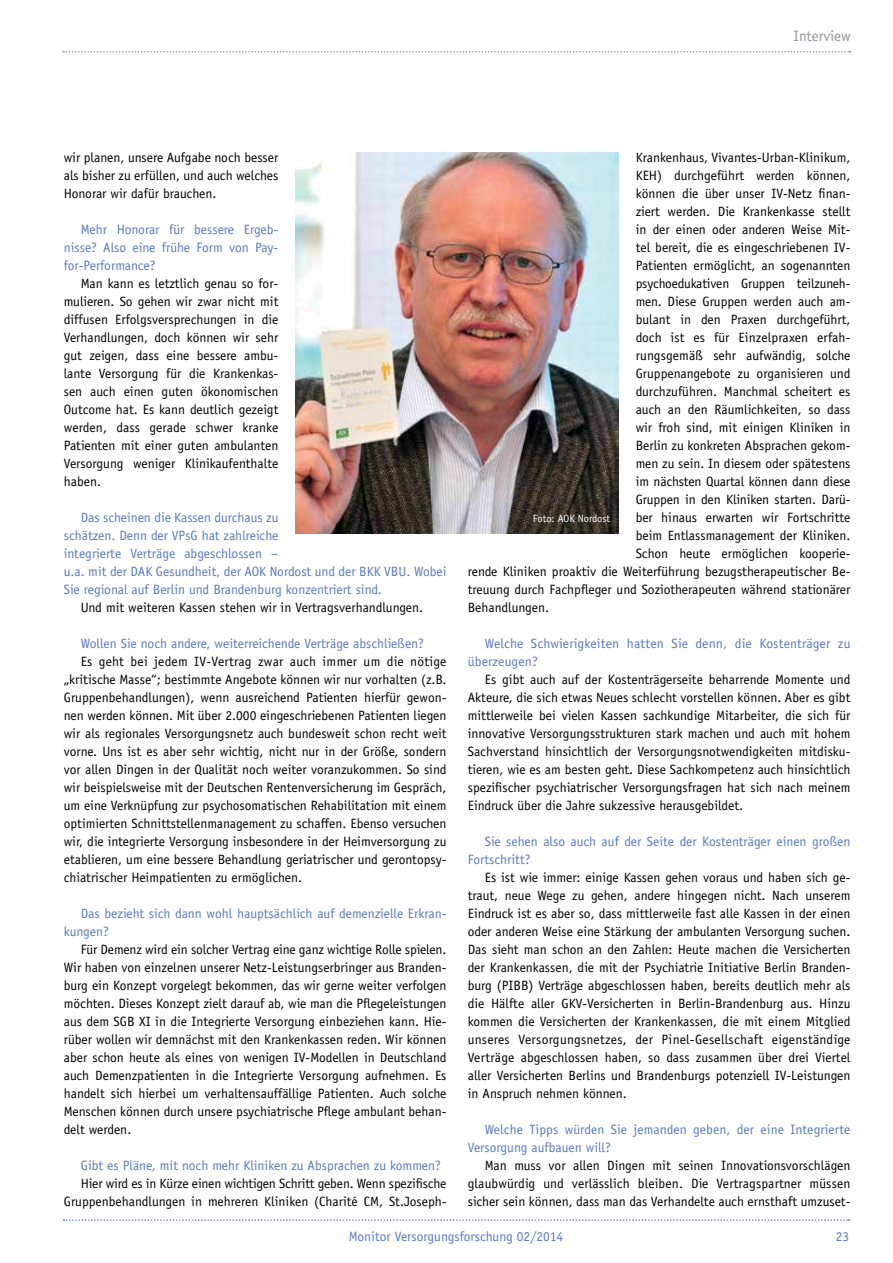
<style>
.page{position:relative;width:893px;height:1263px;background:#fff}
.page>*{position:absolute;margin:0;border:0;box-sizing:border-box;transform-origin:0 0}
.t1{font:15px "Officina Sans";color:#939598}
.t2{font:13.5px/18px "Officina Sans";color:#000;text-align:justify}
.t3{font:13.5px/18px "Officina Sans";color:#587abc}
.t4{font:10.5px "Officina Sans";color:#fff}
</style>
<div class="page">
<svg style="left:63px;top:51px;width:788px;height:2px"></svg>
<svg style="left:63px;top:1219px;width:787px;height:2px"></svg>
<img style="left:295px;top:153px;width:324px;height:380px">
<p class="t1" style="left:793px;top:27px;width:58px">Interview</p>
<p class="t2" style="left:64px;top:148px;width:216px">wir planen, unsere Aufgabe noch besser als bisher zu erfüllen, und auch welches Honorar wir dafür brauchen.</p>
<p class="t3" style="left:64px;top:220px;width:216px;text-align:justify;text-indent:17px">Mehr Honorar für bessere Ergeb&shy;nisse? Also eine frühe Form von Pay&shy;for-Performance?</p>
<p class="t2" style="left:64px;top:274px;width:216px;text-indent:17px">Man kann es letztlich genau so for&shy;mulieren. So gehen wir zwar nicht mit diffusen Erfolgsversprechungen in die Verhandlungen, doch können wir sehr gut zeigen, dass eine bessere ambu&shy;lante Versorgung für die Krankenkas&shy;sen auch einen guten ökonomischen Outcome hat. Es kann deutlich gezeigt werden, dass gerade schwer kranke Patienten mit einer guten ambulanten Versorgung weniger Klinikaufenthalte haben.</p>
<p class="t3" style="left:64px;top:508px;width:384px;text-indent:17px">Das scheinen die Kassen durchaus zu<br>schätzen. Denn der VPsG hat zahlreiche<br>integrierte Verträge abgeschlossen –<br>u.a. mit der DAK Gesundheit, der AOK Nordost und der BKK VBU. Wobei Sie regional auf Berlin und Brandenburg konzentriert sind.</p>
<p class="t2" style="left:81px;top:598px;width:344px">Und mit weiteren Kassen stehen wir in Vertragsverhandlungen.</p>
<p class="t3" style="left:81px;top:634px;width:345px">Wollen Sie noch andere, weiterreichende Verträge abschließen?</p>
<p class="t2" style="left:64px;top:652px;width:384px;text-indent:17px">Es geht bei jedem IV-Vertrag zwar auch immer um die nötige „kritische Masse“; bestimmte Angebote können wir nur vorhalten (z.B.<br>Gruppenbehandlungen), wenn ausreichend Patienten hierfür gewon&shy;nen werden können. Mit über 2.000 eingeschriebenen Patienten liegen wir als regionales Versorgungsnetz auch bundesweit schon recht weit vorne. Uns ist es aber sehr wichtig, nicht nur in der Größe, sondern vor allen Dingen in der Qualität noch weiter voranzukommen. So sind wir beispielsweise mit der Deutschen Rentenversicherung im Gespräch, um eine Verknüpfung zur psychosomatischen Rehabilitation mit einem optimierten Schnittstellenmanagement zu schaffen. Ebenso versuchen wir, die integrierte Versorgung insbesondere in der Heimversorgung zu etablieren, um eine bessere Behandlung geriatrischer und gerontopsy&shy;chiatrischer Heimpatienten zu ermöglichen.</p>
<p class="t3" style="left:64px;top:904px;width:384px;text-indent:17px">Das bezieht sich dann wohl hauptsächlich auf demenzielle Erkran&shy;kungen?</p>
<p class="t2" style="left:64px;top:940px;width:384px;text-indent:17px">Für Demenz wird ein solcher Vertrag eine ganz wichtige Rolle spielen.<br>Wir haben von einzelnen unserer Netz-Leistungserbringer aus Branden&shy;burg ein Konzept vorgelegt bekommen, das wir gerne weiter verfolgen möchten. Dieses Konzept zielt darauf ab, wie man die Pflegeleistungen aus dem SGB XI in die Integrierte Versorgung einbeziehen kann. Hie&shy;rüber wollen wir demnächst mit den Krankenkassen reden. Wir können aber schon heute als eines von wenigen IV-Modellen in Deutschland auch Demenzpatienten in die Integrierte Versorgung aufnehmen. Es handelt sich hierbei um verhaltensauffällige Patienten. Auch solche Menschen können durch unsere psychiatrische Pflege ambulant behan&shy;delt werden.</p>
<p class="t3" style="left:81px;top:1156px;width:362px">Gibt es Pläne, mit noch mehr Kliniken zu Absprachen zu kommen?</p>
<p class="t2" style="left:64px;top:1174px;width:384px;text-align:right">Hier wird es in Kürze einen wichtigen Schritt geben. Wenn spezifische<br>Gruppenbehandlungen in mehreren Kliniken (Charité CM, St.Joseph-</p>
<p class="t2" style="left:636px;top:148px;width:216px">Krankenhaus, Vivantes-Urban-Klinikum,</p>
<p class="t2" style="left:636px;top:166px;width:216px">KEH) durchgeführt werden können,</p>
<p class="t2" style="left:636px;top:184px;width:216px">können die über unser IV-Netz finan-</p>
<p class="t2" style="left:636px;top:202px;width:216px">ziert werden. Die Krankenkasse stellt</p>
<p class="t2" style="left:636px;top:220px;width:216px">in der einen oder anderen Weise Mit-</p>
<p class="t2" style="left:636px;top:238px;width:216px">tel bereit, die es eingeschriebenen IV-</p>
<p class="t2" style="left:636px;top:256px;width:216px">Patienten ermöglicht, an sogenannten</p>
<p class="t2" style="left:636px;top:274px;width:216px">psychoedukativen Gruppen teilzuneh-</p>
<p class="t2" style="left:636px;top:292px;width:216px">men. Diese Gruppen werden auch am-</p>
<p class="t2" style="left:636px;top:310px;width:216px">bulant in den Praxen durchgeführt,</p>
<p class="t2" style="left:636px;top:328px;width:216px">doch ist es für Einzelpraxen erfah-</p>
<p class="t2" style="left:636px;top:346px;width:216px">rungsgemäß sehr aufwändig, solche</p>
<p class="t2" style="left:636px;top:364px;width:216px">Gruppenangebote zu organisieren und</p>
<p class="t2" style="left:636px;top:382px;width:216px">durchzuführen. Manchmal scheitert es</p>
<p class="t2" style="left:636px;top:400px;width:216px">auch an den Räumlichkeiten, so dass</p>
<p class="t2" style="left:636px;top:418px;width:216px">wir froh sind, mit einigen Kliniken in</p>
<p class="t2" style="left:636px;top:436px;width:216px">Berlin zu konkreten Absprachen gekom-</p>
<p class="t2" style="left:636px;top:454px;width:216px">men zu sein. In diesem oder spätestens</p>
<p class="t2" style="left:636px;top:472px;width:216px">im nächsten Quartal können dann diese</p>
<p class="t2" style="left:636px;top:490px;width:216px">Gruppen in den Kliniken starten. Darü-</p>
<p class="t2" style="left:636px;top:508px;width:216px">ber hinaus erwarten wir Fortschritte</p>
<p class="t2" style="left:636px;top:526px;width:216px">beim Entlassmanagement der Kliniken.</p>
<p class="t2" style="left:636px;top:544px;width:216px">Schon heute ermöglichen kooperie-</p>
<p class="t2" style="left:468px;top:562px;width:384px">rende Kliniken proaktiv die Weiterführung bezugstherapeutischer Be-</p>
<p class="t2" style="left:468px;top:580px;width:384px">treuung durch Fachpfleger und Soziotherapeuten während stationärer</p>
<p class="t2" style="left:468px;top:598px;width:83px">Behandlungen.</p>
<p class="t3" style="left:468px;top:634px;width:384px;text-indent:17px">Welche Schwierigkeiten hatten Sie denn, die Kostenträger zu überzeugen?</p>
<p class="t2" style="left:468px;top:670px;width:384px;text-indent:17px">Es gibt auch auf der Kostenträgerseite beharrende Momente und Akteure, die sich etwas Neues schlecht vorstellen können. Aber es gibt mittlerweile bei vielen Kassen sachkundige Mitarbeiter, die sich für innovative Versorgungsstrukturen stark machen und auch mit hohem Sachverstand hinsichtlich der Versorgungsnotwendigkeiten mitdisku&shy;tieren, wie es am besten geht. Diese Sachkompetenz auch hinsichtlich spezifischer psychiatrischer Versorgungsfragen hat sich nach meinem Eindruck über die Jahre sukzessive herausgebildet.</p>
<p class="t3" style="left:468px;top:832px;width:384px;text-indent:17px">Sie sehen also auch auf der Seite der Kostenträger einen großen<br>Fortschritt?</p>
<p class="t2" style="left:468px;top:868px;width:384px;text-indent:17px">Es ist wie immer: einige Kassen gehen voraus und haben sich ge&shy;traut, neue Wege zu gehen, andere hingegen nicht. Nach unserem Eindruck ist es aber so, dass mittlerweile fast alle Kassen in der einen oder anderen Weise eine Stärkung der ambulanten Versorgung suchen.<br>Das sieht man schon an den Zahlen: Heute machen die Versicherten der Krankenkassen, die mit der Psychiatrie Initiative Berlin Branden&shy;burg (PIBB) Verträge abgeschlossen haben, bereits deutlich mehr als die Hälfte aller GKV-Versicherten in Berlin-Brandenburg aus. Hinzu kommen die Versicherten der Krankenkassen, die mit einem Mitglied unseres Versorgungsnetzes, der Pinel-Gesellschaft eigenständige Verträge abgeschlossen haben, so dass zusammen über drei Viertel aller Versicherten Berlins und Brandenburgs potenziell IV-Leistungen in Anspruch nehmen können.</p>
<p class="t3" style="left:468px;top:1120px;width:384px;text-indent:17px">Welche Tipps würden Sie jemanden geben, der eine Integrierte<br>Versorgung aufbauen will?</p>
<p class="t2" style="left:468px;top:1156px;width:384px;text-indent:17px">Man muss vor allen Dingen mit seinen Innovationsvorschlägen glaubwürdig und verlässlich bleiben. Die Vertragspartner müssen sicher sein können, dass man das Verhandelte auch ernsthaft umzuset-</p>
<p class="t4" style="left:533px;top:512px;width:79px">Foto: AOK Nordost</p>
<p class="t3" style="left:349px;top:1227px;width:216px">Monitor Versorgungsforschung 02/2014</p>
<p class="t3" style="left:836px;top:1227px;width:15px">23</p>
</div>
